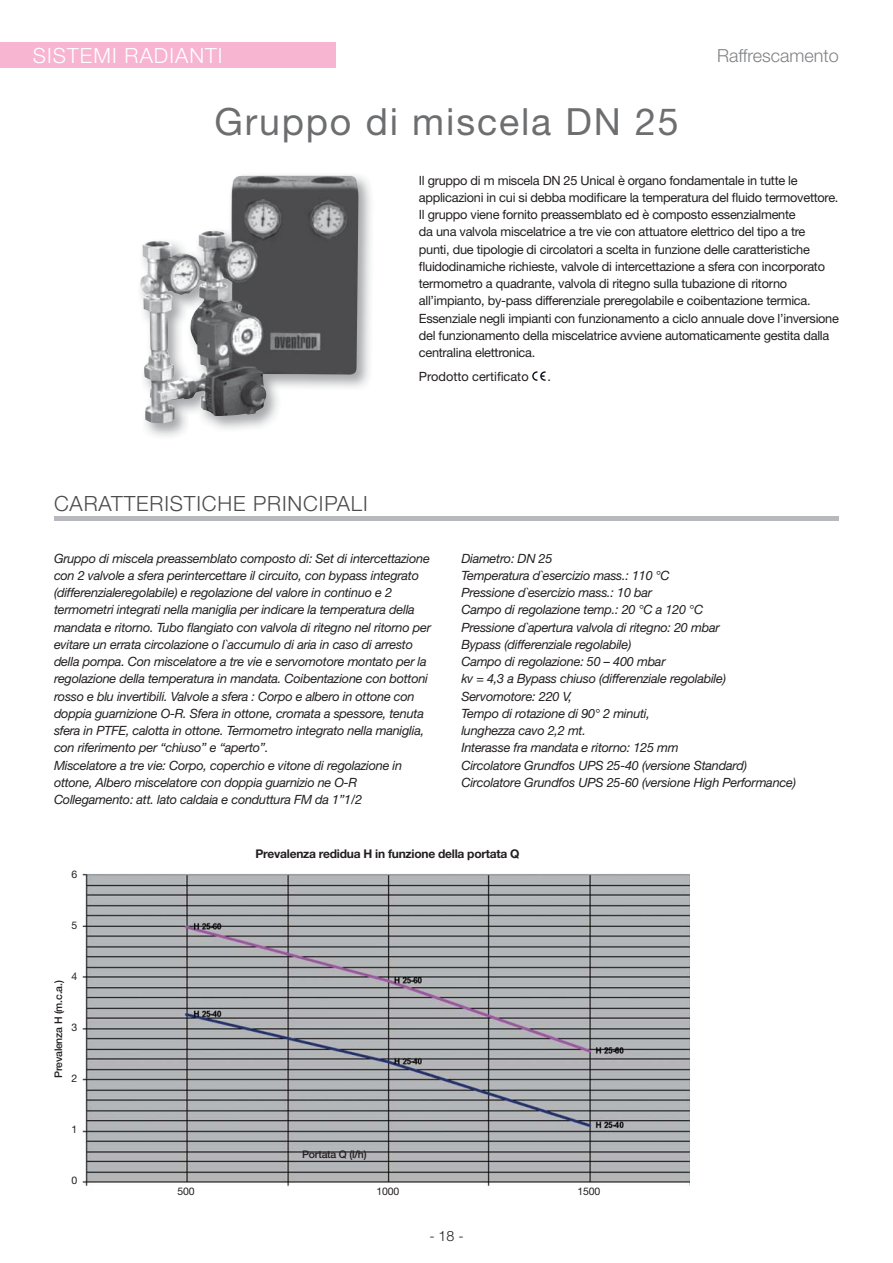
<style>
.page{position:relative;width:893px;height:1263px;background:#fff}
.page>*{position:absolute;margin:0;border:0;box-sizing:border-box;transform-origin:0 0}
.t1{font:37.5px "Helvetica Neue";letter-spacing:.05em;color:#6d6e70}
.t2{font:300 21px "Helvetica Neue";letter-spacing:.04em;color:#4c4c4e}
.t3{font:300 21px "Helvetica Neue";letter-spacing:.05em;color:#fff}
.t4{font:300 18px "Helvetica Neue";color:#808285}
.t5{font:300 14.25px "Helvetica Neue";color:#231f20}
.t6{font:italic 12.75px/17.2px "Helvetica Neue";letter-spacing:-.02em;color:#231f20}
.t7{font:12.75px/17.2px "Helvetica Neue";letter-spacing:-.02em;color:#231f20}
.t8{font:12.75px "Helvetica Neue";color:#231f20}
.t9{font:700 12px "Helvetica Neue";letter-spacing:-.02em;color:#231f20}
.t10{font:500 10.5px "Helvetica Neue";letter-spacing:-.02em;color:#231f20}
.t11{font:10.5px "Helvetica Neue";letter-spacing:-.02em;color:#231f20}
</style>
<div class="page">
<div style="left:0;top:43px;width:336px;height:25px;background:#f7b5d2"></div>
<svg style="left:532px;top:371px;width:14px;height:10px"></svg>
<div style="left:54px;top:516px;width:785px;height:5px;background:#b7b9bc"></div>
<img style="left:145px;top:176px;width:226px;height:261px">
<img style="left:140px;top:175px;width:219px;height:248px">
<img style="left:82px;top:873px;width:608px;height:314px">
<h2 class="t3" style="left:33px;top:48px;width:191px">SISTEMI RADIANTI</h2>
<h1 class="t1" style="left:214px;top:108px;width:466px">Gruppo di miscela DN 25</h1>
<h3 class="t4" style="left:717px;top:49px;width:123px">Raffrescamento</h3>
<h2 class="t2" style="left:54px;top:496px;width:315px">CARATTERISTICHE PRINCIPALI</h2>
<p class="t7" style="left:419px;top:173px;width:422px">Il gruppo di m miscela DN 25 Unical è organo fondamentale in tutte le applicazioni in cui si debba modificare la temperatura del fluido termovettore.<br>Il gruppo viene fornito preassemblato ed è composto essenzialmente<br>da una valvola miscelatrice a tre vie con attuatore elettrico del tipo a tre punti, due tipologie di circolatori a scelta in funzione delle caratteristiche fluidodinamiche richieste, valvole di intercettazione a sfera con incorporato termometro a quadrante, valvola di ritegno sulla tubazione di ritorno all’impianto, by-pass differenziale preregolabile e coibentazione termica.<br>Essenziale negli impianti con funzionamento a ciclo annuale dove l’inversione del funzionamento della miscelatrice avviene automaticamente gestita dalla centralina elettronica.</p>
<p class="t8" style="left:419px;top:372px;width:111px">Prodotto certificato</p>
<p class="t7" style="left:547px;top:369px;width:5px">.</p>
<p class="t6" style="left:54px;top:551px;width:378px">Gruppo di miscela preassemblato composto di: Set di intercettazione con 2 valvole a sfera perintercettare il circuito, con bypass integrato (differenzialeregolabile) e regolazione del valore in continuo e 2 termometri integrati nella maniglia per indicare la temperatura della mandata e ritorno. Tubo flangiato con valvola di ritegno nel ritorno per evitare un errata circolazione o l`accumulo di aria in caso di arresto della pompa. Con miscelatore a tre vie e servomotore montato per la regolazione della temperatura in mandata. Coibentazione con bottoni rosso e blu invertibili. Valvole a sfera : Corpo e albero in ottone con doppia guarnizione O-R. Sfera in ottone, cromata a spessore, tenuta sfera in PTFE, calotta in ottone. Termometro integrato nella maniglia, con riferimento per “chiuso” e “aperto”.<br>Miscelatore a tre vie: Corpo, coperchio e vitone di regolazione in ottone, Albero miscelatore con doppia guarnizio ne O-R Collegamento: att. lato caldaia e conduttura FM da 1”1/2</p>
<p class="t6" style="left:461px;top:551px;width:336px">Diametro: DN 25<br>Temperatura d`esercizio mass.: 110 °C<br>Pressione d`esercizio mass.: 10 bar<br>Campo di regolazione temp.: 20 °C a 120 °C<br>Pressione d`apertura valvola di ritegno: 20 mbar<br>Bypass (differenziale regolabile)<br>Campo di regolazione: 50 – 400 mbar<br>kv = 4,3 a Bypass chiuso (differenziale regolabile)<br>Servomotore: 220 V,<br>Tempo di rotazione di 90° 2 minuti,<br>lunghezza cavo 2,2 mt.<br>Interasse fra mandata e ritorno: 125 mm<br>Circolatore Grundfos UPS 25-40 (versione Standard)<br>Circolatore Grundfos UPS 25-60 (versione High Performance)</p>
<p class="t11" style="left:72px;top:871px;width:7px">6</p>
<p class="t11" style="left:72px;top:922px;width:7px">5</p>
<p class="t11" style="left:72px;top:973px;width:7px">4</p>
<p class="t10" style="left:55px;top:1078px;width:99px;rotate:-90deg">Prevalenza H (m.c.a.)</p>
<p class="t11" style="left:72px;top:1024px;width:7px">3</p>
<p class="t11" style="left:72px;top:1075px;width:7px">2</p>
<p class="t11" style="left:72px;top:1126px;width:7px">1</p>
<p class="t11" style="left:72px;top:1177px;width:7px">0</p>
<p class="t9" style="left:256px;top:849px;width:266px">Prevalenza redidua H in funzione della portata Q</p>
<p class="t10" style="left:302px;top:1150px;width:66px">Portata Q (l/h)</p>
<p class="t11" style="left:177px;top:1187px;width:19px">500</p>
<p class="t11" style="left:377px;top:1187px;width:24px">1000</p>
<p class="t11" style="left:578px;top:1187px;width:24px">1500</p>
<p class="t5" style="left:429px;top:1231px;width:36px">- 18 -</p>
</div>
